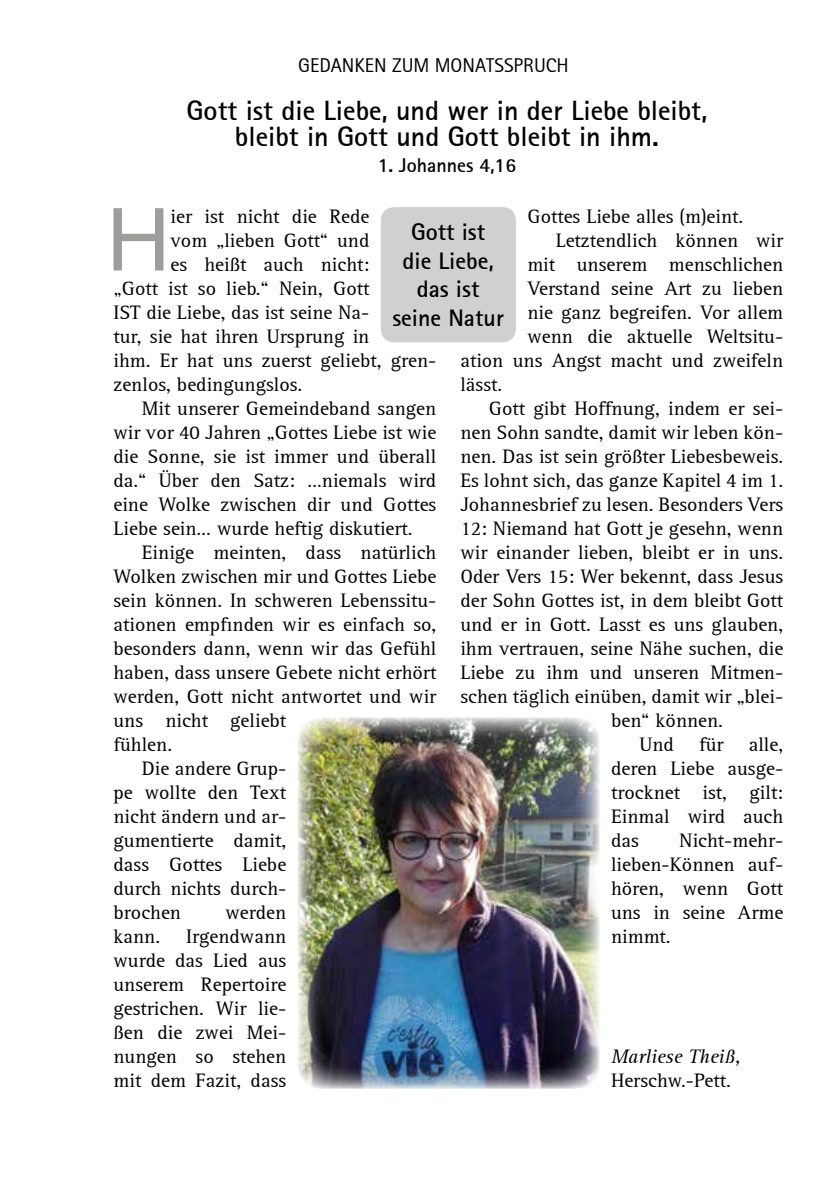
<style>
.page{position:relative;width:840px;height:1191px;background:#fff}
.page>*{position:absolute;margin:0;border:0;box-sizing:border-box;transform-origin:0 0}
.t1{font:87px "Arial";color:#9d9d9c}
.t2{font:700 28px/26px "Rotis Sans Serif";color:#000;text-align:center}
.t3{font:700 24px/28.8px "Rotis Sans Serif";color:#000;text-align:center}
.t4{font:20px/24px "Rotis Serif";color:#000;text-align:justify}
.t5{font:20px "Rotis Sans Serif";color:#000}
.t6{font:700 20px "Rotis Sans Serif";color:#000}
.t7{font:italic 20px "Rotis Serif";color:#000}
</style>
<div class="page">
<div style="left:380px;top:207px;width:135px;height:135px;background:#d0d0d0;border-radius:13px"></div>
<img style="left:298px;top:717px;width:301px;height:372px">
<p class="t5" style="left:298px;top:53px;width:272px">GEDANKEN ZUM MONATSSPRUCH</p>
<h2 class="t2" style="left:186px;top:97px;width:522px">Gott ist die Liebe, und wer in der Liebe bleibt, bleibt in Gott und Gott bleibt in ihm.</h2>
<p class="t6" style="left:377px;top:152px;width:140px">1. Johannes 4,16</p>
<p class="t4" style="left:527px;top:204px;width:217px">Gottes Liebe alles (m)eint.</p>
<p class="t4" style="left:555px;top:228px;width:229px">Letztendlich können wir</p>
<p class="t4" style="left:527px;top:252px;width:257px">mit unserem menschlichen</p>
<p class="t4" style="left:527px;top:276px;width:257px">Verstand seine Art zu lieben</p>
<p class="t4" style="left:527px;top:300px;width:257px">nie ganz begreifen. Vor allem</p>
<p class="t4" style="left:527px;top:324px;width:257px">wenn die aktuelle Weltsitu-</p>
<p class="t4" style="left:460px;top:348px;width:324px">ation uns Angst macht und zweifeln</p>
<p class="t4" style="left:460px;top:372px;width:43px">lässt.</p>
<p class="t4" style="left:488px;top:396px;width:296px">Gott gibt Hoffnung, indem er sei-</p>
<p class="t4" style="left:460px;top:420px;width:324px">nen Sohn sandte, damit wir leben kön-</p>
<p class="t4" style="left:460px;top:444px;width:324px">nen. Das ist sein größter Liebesbeweis.</p>
<p class="t4" style="left:460px;top:468px;width:324px">Es lohnt sich, das ganze Kapitel 4 im 1.</p>
<p class="t4" style="left:460px;top:492px;width:324px">Johannesbrief zu lesen. Besonders Vers</p>
<p class="t4" style="left:460px;top:516px;width:324px">12: Niemand hat Gott je gesehn, wenn</p>
<p class="t4" style="left:460px;top:540px;width:324px">wir einander lieben, bleibt er in uns.</p>
<p class="t4" style="left:460px;top:564px;width:324px">Oder Vers 15: Wer bekennt, dass Jesus</p>
<p class="t4" style="left:460px;top:588px;width:324px">der Sohn Gottes ist, in dem bleibt Gott</p>
<p class="t4" style="left:460px;top:612px;width:324px">und er in Gott. Lasst es uns glauben,</p>
<p class="t4" style="left:460px;top:636px;width:324px">ihm vertrauen, seine Nähe suchen, die</p>
<p class="t4" style="left:460px;top:660px;width:324px">Liebe zu ihm und unseren Mitmen-</p>
<p class="t4" style="left:460px;top:684px;width:324px">schen täglich einüben, damit wir „blei-</p>
<p class="t4" style="left:610px;top:708px;width:113px">ben“ können.</p>
<p class="t4" style="left:639px;top:732px;width:36px">Und</p>
<p class="t4" style="left:698px;top:732px;width:26px">für</p>
<h1 class="t1" style="left:106px;top:180px;width:66px">H</h1>
<p class="t4" style="left:170px;top:204px;width:200px">ier ist nicht die Rede</p>
<p class="t3" style="left:392px;top:217px;width:113px">Gott ist<br>die Liebe, das ist seine Natur</p>
<p class="t4" style="left:170px;top:228px;width:200px">vom „lieben Gott“ und</p>
<p class="t4" style="left:170px;top:252px;width:200px">es heißt auch nicht:</p>
<p class="t4" style="left:113px;top:276px;width:257px">„Gott ist so lieb.“ Nein, Gott</p>
<p class="t4" style="left:113px;top:300px;width:257px">IST die Liebe, das ist seine Na-</p>
<p class="t4" style="left:113px;top:324px;width:257px">tur, sie hat ihren Ursprung in</p>
<p class="t4" style="left:113px;top:348px;width:324px">ihm. Er hat uns zuerst geliebt, gren-</p>
<p class="t4" style="left:113px;top:372px;width:190px">zenlos, bedingungslos.</p>
<p class="t4" style="left:142px;top:396px;width:296px">Mit unserer Gemeindeband sangen</p>
<p class="t4" style="left:113px;top:420px;width:324px">wir vor 40 Jahren „Gottes Liebe ist wie</p>
<p class="t4" style="left:113px;top:444px;width:324px">die Sonne, sie ist immer und überall</p>
<p class="t4" style="left:113px;top:468px;width:324px">da.“ Über den Satz: …niemals wird</p>
<p class="t4" style="left:113px;top:492px;width:324px">eine Wolke zwischen dir und Gottes</p>
<p class="t4" style="left:113px;top:516px;width:300px">Liebe sein… wurde heftig diskutiert.</p>
<p class="t4" style="left:142px;top:540px;width:296px">Einige meinten, dass natürlich</p>
<p class="t4" style="left:113px;top:564px;width:324px">Wolken zwischen mir und Gottes Liebe</p>
<p class="t4" style="left:113px;top:588px;width:324px">sein können. In schweren Lebenssitu-</p>
<p class="t4" style="left:113px;top:612px;width:324px">ationen empfinden wir es einfach so,</p>
<p class="t4" style="left:113px;top:636px;width:324px">besonders dann, wenn wir das Gefühl</p>
<p class="t4" style="left:113px;top:660px;width:324px">haben, dass unsere Gebete nicht erhört</p>
<p class="t4" style="left:113px;top:684px;width:324px">werden, Gott nicht antwortet und wir</p>
<p class="t4" style="left:113px;top:708px;width:174px">uns nicht geliebt</p>
<p class="t4" style="left:113px;top:732px;width:60px">fühlen.</p>
<p class="t4" style="left:142px;top:756px;width:146px">Die andere Grup-</p>
<p class="t4" style="left:113px;top:780px;width:174px">pe wollte den Text</p>
<p class="t4" style="left:113px;top:804px;width:174px">nicht ändern und ar-</p>
<p class="t4" style="left:113px;top:828px;width:174px">gumentierte damit,</p>
<p class="t4" style="left:113px;top:852px;width:174px">dass Gottes Liebe</p>
<p class="t4" style="left:113px;top:876px;width:174px">durch nichts durch-</p>
<p class="t4" style="left:113px;top:900px;width:69px">brochen</p>
<p class="t4" style="left:225px;top:900px;width:62px">werden</p>
<p class="t4" style="left:113px;top:924px;width:48px">kann.</p>
<p class="t4" style="left:610px;top:732px;width:174px;text-indent:138px">alle, deren Liebe ausge&shy;trocknet ist, gilt:<br>Einmal wird auch das</p>
<p class="t4" style="left:610px;top:828px;width:174px;text-indent:68px">Nicht-mehr&shy;lieben-Können auf&shy;hören, wenn Gott uns in seine Arme nimmt.</p>
<p class="t4" style="left:113px;top:924px;width:174px;text-indent:72px">Irgendwann wurde das Lied aus unserem Repertoire gestrichen. Wir lie&shy;ßen die zwei Mei&shy;nungen so stehen mit dem Fazit, dass</p>
<p class="t7" style="left:610px;top:1045px;width:131px">Marliese Theiß,</p>
<p class="t4" style="left:610px;top:1068px;width:121px">Herschw.-Pett.</p>
</div>
